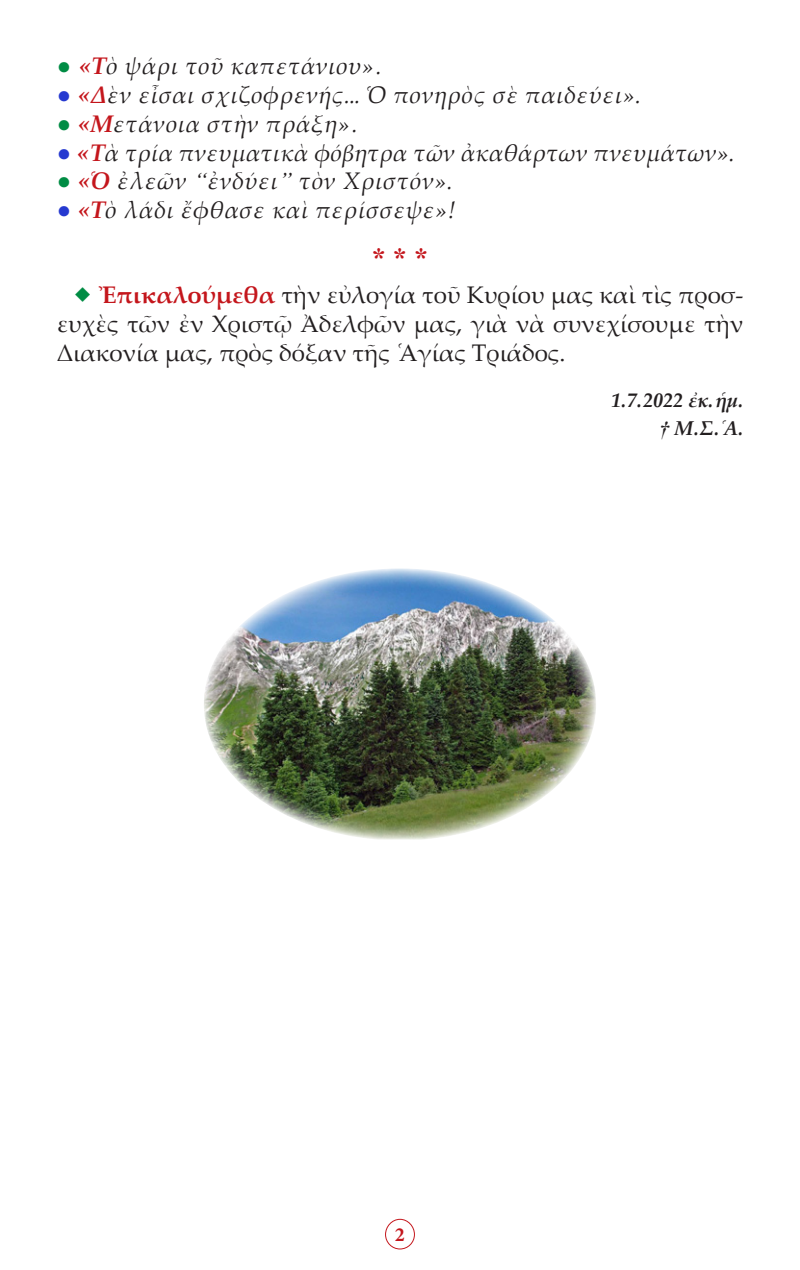
<style>
.page{position:relative;width:800px;height:1270px;background:#fff}
.page>*{position:absolute;margin:0;border:0;box-sizing:border-box;transform-origin:0 0}
.t1{font:28px "CTOS New Times Bold Test 1";color:#c4161c}
.t2{font:italic 24px "Palatino Linotype";letter-spacing:.02em;color:#231f20}
.t3{font:24px/28.8px "Palatino Linotype";color:#231f20;text-align:justify}
.t4{font:italic 24px "Palatino Linotype";color:#231f20}
.t5{font:italic 700 20px "Palatino Linotype";color:#231f20}
.t6{font:700 20px "Minion Pro";color:#c4161c}
.s1{font-family:"CTOS New Times Italic Test 1";font-style:normal;color:#008c44}
.s2{font-weight:700;color:#c4161c}
.s3{font-family:"CTOS New Times Italic Test 1";font-style:normal;color:#2539d0}
.s4{font-family:"CTOS New Times Italic Test 1";font-style:normal}
.s5{color:#008c44}
.s6{font-family:"CTOS New Times Bold Italic Test 1";font-weight:400;font-style:normal}
</style>
<div class="page">
<div style="left:385px;top:1219px;width:30px;height:30px;border:1px solid #c4161c;border-radius:50%"></div>
<img style="left:204px;top:568px;width:392px;height:272px">
<p class="t2" style="left:57px;top:49px;width:327px"><span class="s1">●</span> <span class="s2">«Τ</span>ὸ ψάρι τοῦ καπετάνιου».</p>
<p class="t2" style="left:57px;top:78px;width:586px"><span class="s3">●</span> <span class="s2">«Δ</span>ὲν εἶσαι σχιζοφρενής... Ὁ πονηρὸς σὲ παιδεύει».</p>
<p class="t2" style="left:57px;top:107px;width:302px"><span class="s1">●</span> <span class="s2">«Μ</span>ετάνοια στὴν πράξη».</p>
<p class="t4" style="left:57px;top:135px;width:680px"><span class="s3">●</span> <span class="s2">«Τ</span>ὰ τρία πνευματικὰ φόβητρα τῶν ἀκαθάρτων πνευμάτων».</p>
<p class="t2" style="left:57px;top:164px;width:398px"><span class="s1">●</span> <span class="s2">«Ὁ</span> ἐλεῶν <span class="s4">“</span>ἐνδύει<span class="s4">”</span> τὸν Χριστόν».</p>
<p class="t2" style="left:57px;top:193px;width:401px"><span class="s3">●</span> <span class="s2">«Τ</span>ὸ λάδι ἔφθασε καὶ περίσσεψε»!</p>
<p class="t1" style="left:372px;top:242px;width:57px">* * *</p>
<p class="t3" style="left:57px;top:280px;width:688px;text-indent:17px"><span class="s5">◆</span> <span class="s2">Ἐπικαλούμεθα</span> τὴν εὐλογία τοῦ Κυρίου μας καὶ τὶς προσ&shy;ευχὲς τῶν ἐν Χριστῷ Ἀδελφῶν μας, γιὰ νὰ συνεχίσουμε τὴν Διακονία μας, πρὸς δόξαν τῆς ῾Αγίας Τριάδος.</p>
<p class="t5" style="left:611px;top:386px;width:134px">1.7.2022 ἐκ. ἡμ.</p>
<p class="t5" style="left:659px;top:414px;width:85px"><span class="s6">†</span> Μ.Σ.῾Α.</p>
<p class="t6" style="left:395px;top:1220px;width:11px">2</p>
</div>
